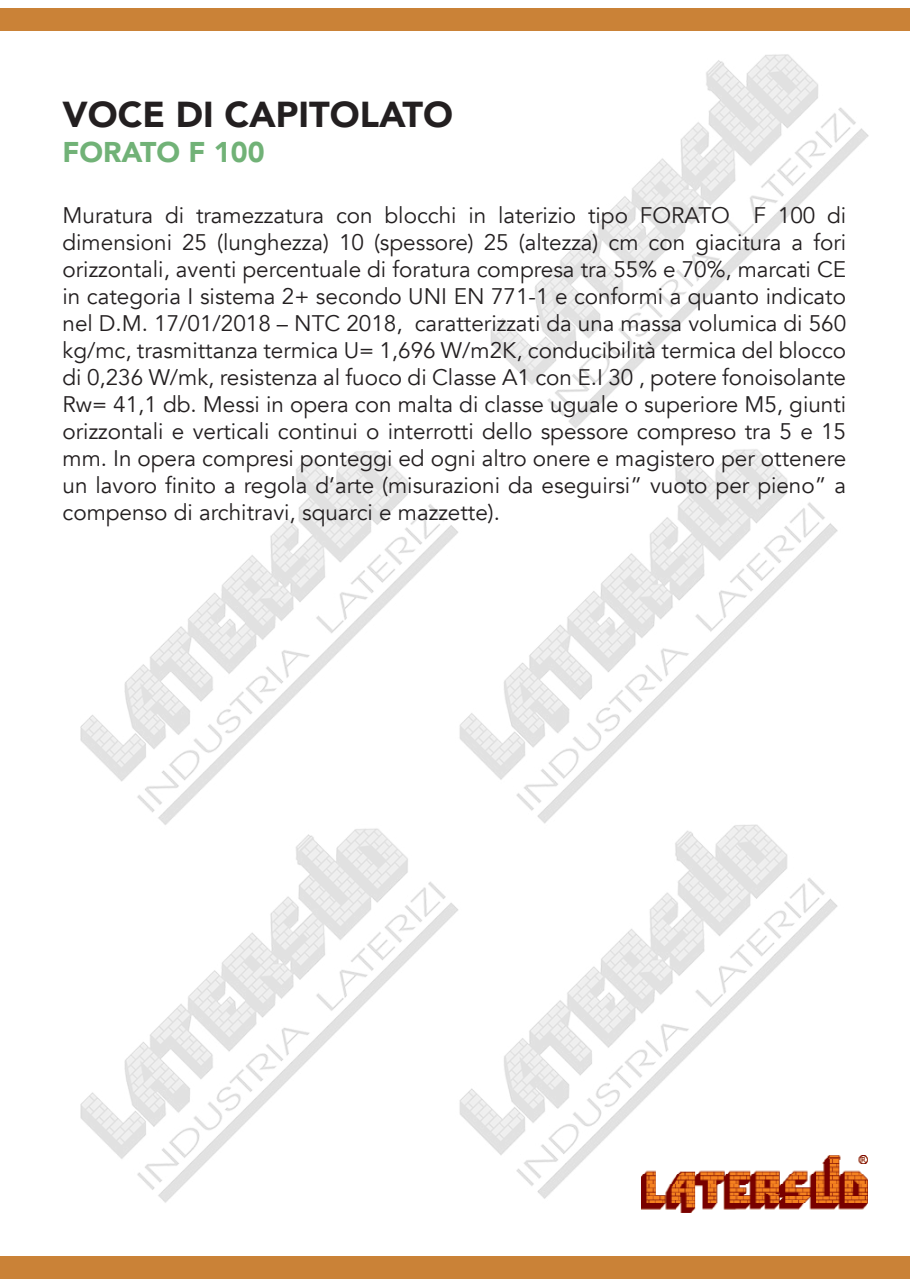
<style>
.page{position:relative;width:910px;height:1280px;background:#fff}
.page>*{position:absolute;margin:0;border:0;box-sizing:border-box;transform-origin:0 0}
.t1{font:900 36px "Avenir";color:#231f20}
.t2{font:900 28.5px "Avenir";color:#71b277}
.t3{font:22.5px/27px "Avenir";color:#231f20;text-align:justify}
</style>
<div class="page">
<img style="left:80px;top:54px;width:789px;height:1151px">
<img style="left:641px;top:1155px;width:226px;height:58px">
<div style="left:0;top:1255px;width:910px;height:23px;background:#ca8237"></div>
<div style="left:0;top:9px;width:910px;height:22px;background:#ca8237"></div>
<p class="t1" style="left:63px;top:84px;width:392px">VOCE DI CAPITOLATO</p>
<p class="t2" style="left:63px;top:127px;width:204px">FORATO F 100</p>
<p class="t3" style="left:63px;top:202px;width:785px">Muratura di tramezzatura con blocchi in laterizio tipo FORATO F 100 di dimensioni 25 (lunghezza) 10 (spessore) 25 (altezza) cm con giacitura a fori orizzontali, aventi percentuale di foratura compresa tra 55% e 70%, marcati CE in categoria I sistema 2+ secondo UNI EN 771-1 e conformi a quanto indicato nel D.M. 17/01/2018 – NTC 2018, caratterizzati da una massa volumica di 560 kg/mc, trasmittanza termica U= 1,696 W/m2K, conducibilità termica del blocco di 0,236 W/mk, resistenza al fuoco di Classe A1 con E.I 30 , potere fonoisolante Rw= 41,1 db. Messi in opera con malta di classe uguale o superiore M5, giunti orizzontali e verticali continui o interrotti dello spessore compreso tra 5 e 15 mm. In opera compresi ponteggi ed ogni altro onere e magistero per ottenere un lavoro finito a regola d’arte (misurazioni da eseguirsi” vuoto per pieno” a compenso di architravi, squarci e mazzette).</p>
</div>
